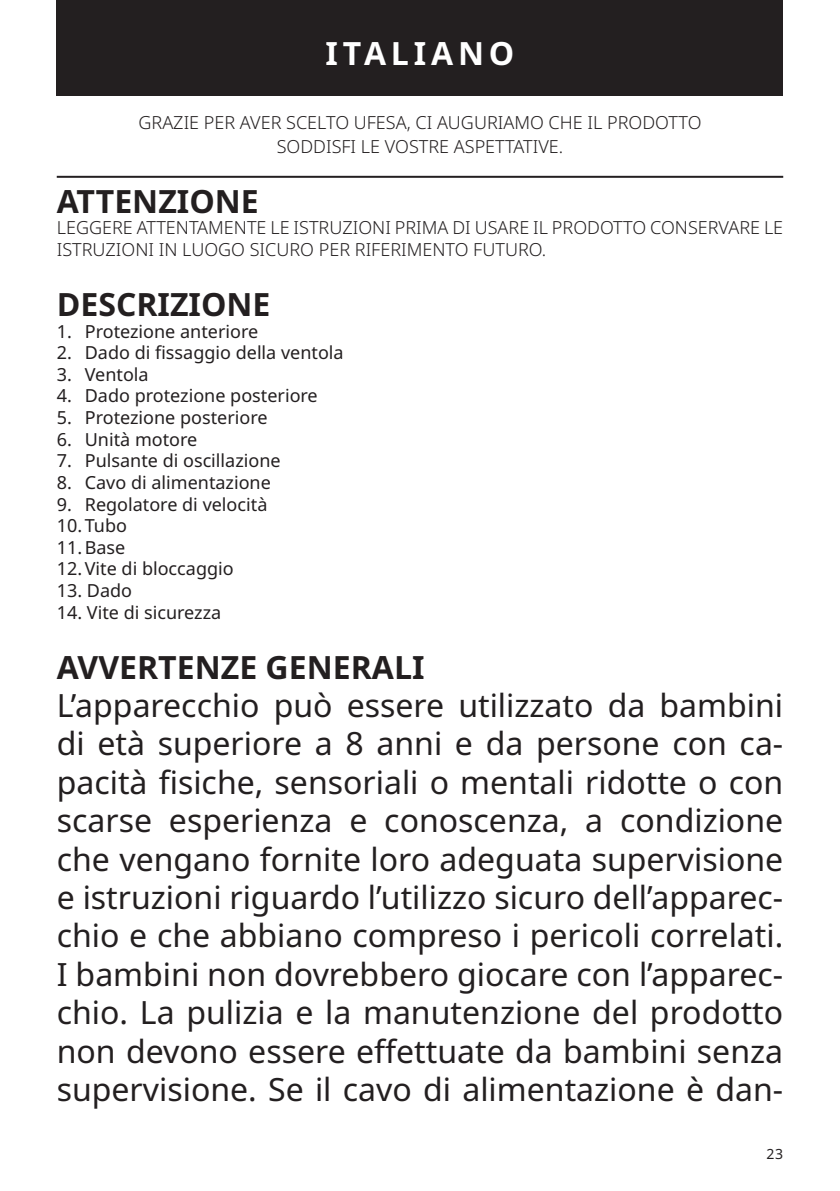
<style>
.page{position:relative;width:840px;height:1191px;background:#fff}
.page>*{position:absolute;margin:0;border:0;box-sizing:border-box;transform-origin:0 0}
.t1{font:32px/38.4px "Noto Sans";color:#231f20;text-align:justify}
.t2{font:700 32px "Noto Sans";color:#231f20}
.t3{font:700 32px "Noto Sans";letter-spacing:.15em;color:#fff}
.t4{font:18px/21.6px "Noto Sans";color:#231f20}
.t5{font:300 18px/24px "Noto Sans";color:#231f20;text-align:center}
.t6{font:14px "Noto Sans";color:#231f20}
</style>
<div class="page">
<div style="left:57px;top:0;width:725px;height:95px;background:#231f20"></div>
<hr style="left:57px;top:176px;width:725px;height:2px;background:#231f20">
<p class="t3" style="left:325px;top:36px;width:190px">ITALIANO</p>
<p class="t5" style="left:138px;top:111px;width:564px">GRAZIE PER AVER SCELTO UFESA, CI AUGURIAMO CHE IL PRODOTTO<br>SODDISFI LE VOSTRE ASPETTATIVE.</p>
<p class="t2" style="left:57px;top:183px;width:203px">ATTENZIONE</p>
<p class="t5" style="left:57px;top:217px;width:727px;line-height:21.6px;text-align:left">LEGGERE ATTENTAMENTE LE ISTRUZIONI PRIMA DI USARE IL PRODOTTO CONSERVARE LE<br>ISTRUZIONI IN LUOGO SICURO PER RIFERIMENTO FUTURO.</p>
<p class="t2" style="left:57px;top:286px;width:215px">DESCRIZIONE</p>
<p class="t4" style="left:57px;top:321px;width:203px">1. Protezione anteriore</p>
<p class="t4" style="left:57px;top:342px;width:288px">2. Dado di fissaggio della ventola</p>
<p class="t4" style="left:57px;top:364px;width:93px">3. Ventola</p>
<p class="t4" style="left:57px;top:385px;width:262px">4. Dado protezione posteriore</p>
<p class="t4" style="left:57px;top:407px;width:212px">5. Protezione posteriore</p>
<p class="t4" style="left:57px;top:429px;width:142px">6. Unità motore</p>
<p class="t4" style="left:57px;top:450px;width:225px">7. Pulsante di oscillazione</p>
<p class="t4" style="left:57px;top:472px;width:215px">8. Cavo di alimentazione</p>
<p class="t4" style="left:57px;top:493px;width:212px">9. Regolatore di velocità</p>
<p class="t4" style="left:57px;top:515px;width:178px">10. Tubo<br>11.Base<br>12.Vite di bloccaggio</p>
<p class="t4" style="left:57px;top:580px;width:77px">13. Dado</p>
<p class="t4" style="left:57px;top:601px;width:166px">14. Vite di sicurezza</p>
<p class="t2" style="left:57px;top:649px;width:369px">AVVERTENZE GENERALI</p>
<p class="t1" style="left:57px;top:686px;width:727px">L’apparecchio può essere utilizzato da bambini di età superiore a 8 anni e da persone con ca&shy;pacità fisiche, sensoriali o mentali ridotte o con scarse esperienza e conoscenza, a condizione che vengano fornite loro adeguata supervisione e istruzioni riguardo l’utilizzo sicuro dell’apparec&shy;chio e che abbiano compreso i pericoli correlati.<br>I bambini non dovrebbero giocare con l’apparec&shy;chio. La pulizia e la manutenzione del prodotto non devono essere effettuate da bambini senza supervisione. Se il cavo di alimentazione è dan-</p>
<p class="t6" style="left:766px;top:1145px;width:18px">23</p>
</div>
